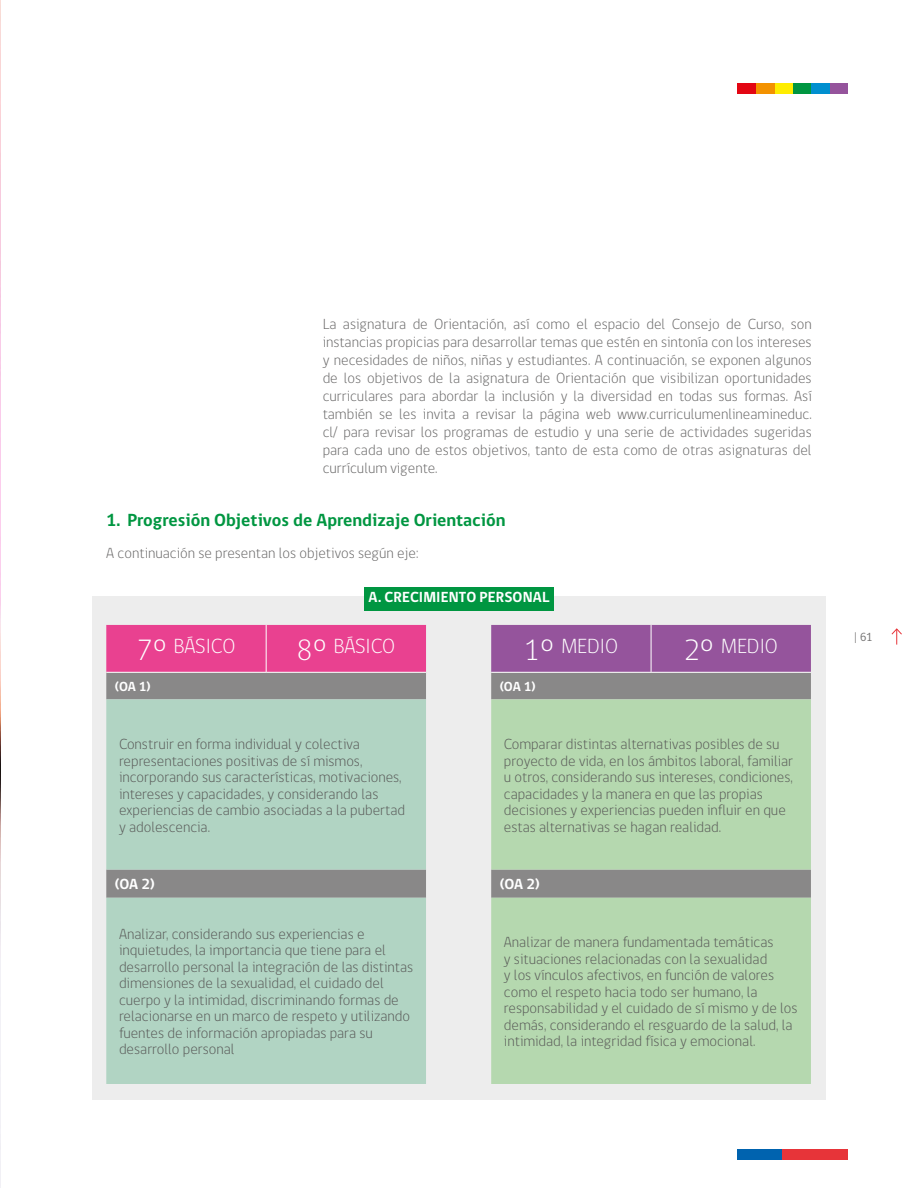
<style>
.page{position:relative;width:918px;height:1188px;background:#fff}
.page>*{position:absolute;margin:0;border:0;box-sizing:border-box;transform-origin:0 0}
.t1{font:300 21px "gob CL";color:#fff}
.subnumero{font:700 18px "gob CL";color:#009641}
.texto{font:300 15px/16.5px "gob CL";color:#575756}
.texto-2{font:300 15px/18px "gob CL";color:#646363;text-align:justify}
.letra{font:700 15px "gob CL";letter-spacing:.01em;color:#fff}
.texto-3{font:700 15px "gob CL";color:#fff}
.texto-4{font:700 13.5px "gob CL";color:#fff}
.t2{font:12px "gob CL";color:#706f6f}
.s1{font-size:30px}
</style>
<div class="page">
<div style="left:737px;top:1150px;width:46px;height:10px;background:#0063af"></div>
<div style="left:783px;top:1150px;width:65px;height:10px;background:#e73439"></div>
<div style="left:774px;top:84px;width:19px;height:10px;background:#ffed00"></div>
<div style="left:756px;top:84px;width:18px;height:10px;background:#f39200"></div>
<div style="left:737px;top:84px;width:19px;height:10px;background:#e30613"></div>
<div style="left:830px;top:84px;width:18px;height:10px;background:#95549c"></div>
<div style="left:793px;top:84px;width:18px;height:10px;background:#009641"></div>
<div style="left:811px;top:84px;width:19px;height:10px;background:#008fcf"></div>
<svg style="left:891px;top:628px;width:11px;height:17px"></svg>
<img style="left:0;top:0;width:1px;height:1188px">
<div style="left:92px;top:597px;width:734px;height:503px;background:#ededed"></div>
<div style="left:364px;top:587px;width:190px;height:23px;background:#009641"></div>
<div style="left:106px;top:625px;width:320px;height:47px;background:#e94190"></div>
<div style="left:106px;top:673px;width:320px;height:26px;background:#898888"></div>
<svg style="left:106px;top:699px;width:320px;height:385px;background:#aecebf"></svg>
<hr style="left:266px;top:625px;width:1px;height:47px;background:#fff">
<hr style="left:106px;top:672px;width:160px;height:1px;background:#fff">
<hr style="left:266px;top:672px;width:160px;height:1px;background:#fff">
<div style="left:491px;top:625px;width:320px;height:47px;background:#95549c"></div>
<div style="left:491px;top:673px;width:320px;height:26px;background:#898888"></div>
<svg style="left:491px;top:699px;width:320px;height:385px;background:#b2d2ac"></svg>
<hr style="left:651px;top:625px;width:1px;height:47px;background:#fff">
<hr style="left:491px;top:672px;width:160px;height:1px;background:#fff">
<hr style="left:651px;top:672px;width:160px;height:1px;background:#fff">
<p class="texto-2" style="left:323px;top:315px;width:491px">La asignatura de Orientación, así como el espacio del Consejo de Curso, son instancias propicias para desarrollar temas que estén en sintonía con los intereses y necesidades de niños, niñas y estudiantes. A continuación, se exponen algunos de los objetivos de la asignatura de Orientación que visibilizan oportunidades curriculares para abordar la inclusión y la diversidad en todas sus formas. Así también se les invita a revisar la página web www.curriculumenlineamineduc. cl/ para revisar los programas de estudio y una serie de actividades sugeridas para cada uno de estos objetivos, tanto de esta como de otras asignaturas del currículum vigente.</p>
<p class="subnumero" style="left:106px;top:508px;width:401px">1. Progresión Objetivos de Aprendizaje Orientación</p>
<p class="texto-2" style="left:106px;top:545px;width:314px">A continuación se presentan los objetivos según eje:</p>
<p class="letra" style="left:368px;top:587px;width:183px">A. CRECIMIENTO PERSONAL</p>
<p class="t1" style="left:137px;top:631px;width:100px"><span class="s1">7º</span> BÁSICO</p>
<p class="t1" style="left:297px;top:631px;width:100px"><span class="s1">8º</span> BÁSICO</p>
<p class="texto-4" style="left:115px;top:677px;width:38px">(OA 1)</p>
<p class="t1" style="left:524px;top:631px;width:95px"><span class="s1">1º</span> MEDIO</p>
<p class="t1" style="left:684px;top:631px;width:95px"><span class="s1">2º</span> MEDIO</p>
<p class="texto-4" style="left:500px;top:677px;width:38px">(OA 1)</p>
<p class="texto" style="left:119px;top:736px;width:288px">Construir en forma individual y colectiva representaciones positivas de sí mismos, incorporando sus características, motivaciones, intereses y capacidades, y considerando las experiencias de cambio asociadas a la pubertad y adolescencia.</p>
<p class="texto-3" style="left:115px;top:874px;width:42px">(OA 2)</p>
<p class="texto" style="left:119px;top:926px;width:296px">Analizar, considerando sus experiencias e inquietudes, la importancia que tiene para el desarrollo personal la integración de las distintas dimensiones de la sexualidad, el cuidado del cuerpo y la intimidad, discriminando formas de relacionarse en un marco de respeto y utilizando fuentes de información apropiadas para su desarrollo personal</p>
<p class="texto" style="left:504px;top:736px;width:291px">Comparar distintas alternativas posibles de su proyecto de vida, en los ámbitos laboral, familiar u otros, considerando sus intereses, condiciones, capacidades y la manera en que las propias decisiones y experiencias pueden influir en que estas alternativas se hagan realidad.</p>
<p class="texto-3" style="left:500px;top:874px;width:42px">(OA 2)</p>
<p class="texto" style="left:504px;top:934px;width:295px">Analizar de manera fundamentada temáticas<br>y situaciones relacionadas con la sexualidad<br>y los vínculos afectivos, en función de valores como el respeto hacia todo ser humano, la responsabilidad y el cuidado de sí mismo y de los demás, considerando el resguardo de la salud, la intimidad, la integridad física y emocional.</p>
<p class="t2" style="left:854px;top:629px;width:20px">| 61</p>
</div>
